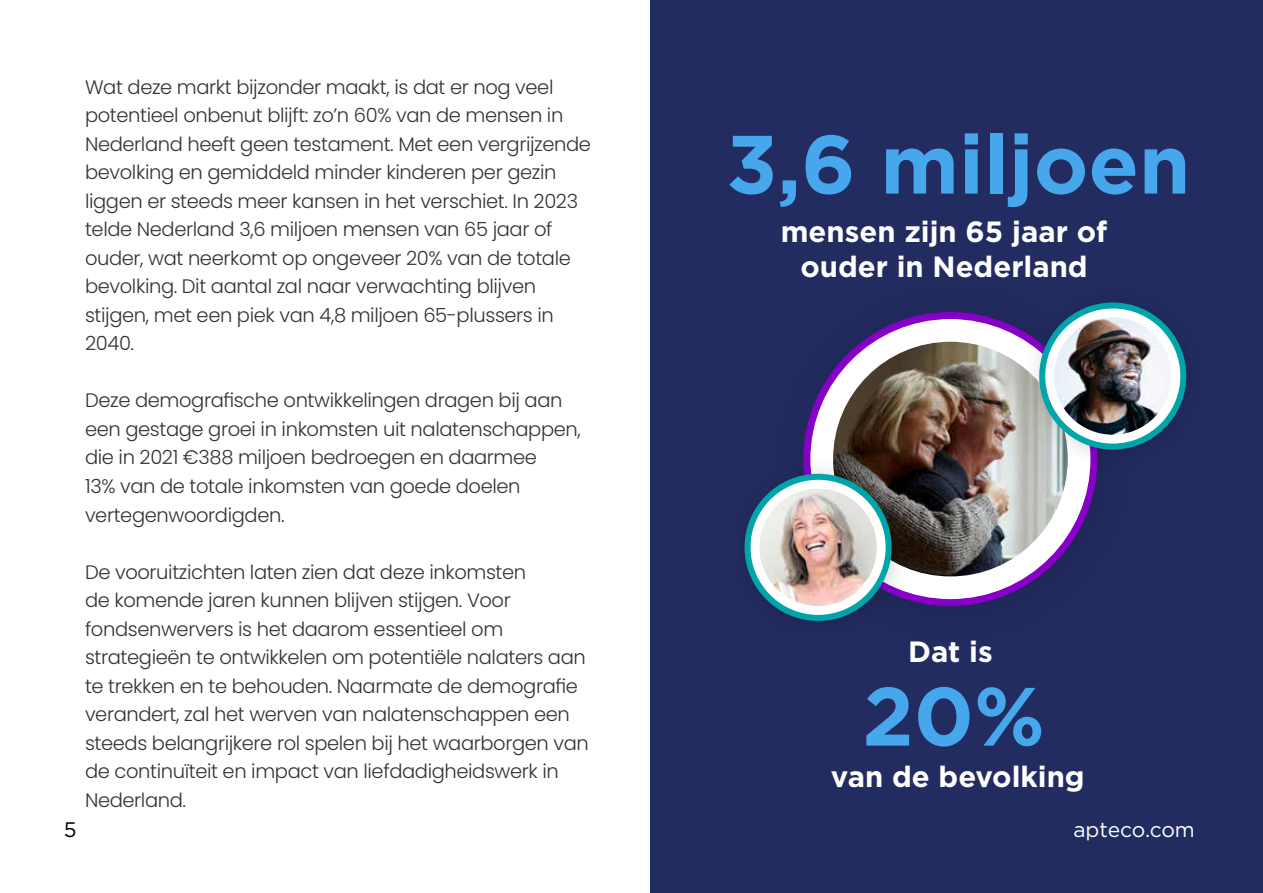
<style>
.page{position:relative;width:1263px;height:893px;background:#fff}
.page>*{position:absolute;margin:0;border:0;box-sizing:border-box;transform-origin:0 0}
.t1{font:700 82.5px "Gotham";color:#47a7ed}
.t2{font:700 29.25px/35.1px "Gotham";color:#fff;text-align:center}
.t3{font:21px "Gotham";color:#fff}
.t4{font:21px "Gotham";color:#000}
.t5{font:300 19.5px/28.5px "Poppins";letter-spacing:-.02em;color:#333}
</style>
<div class="page">
<div style="left:651px;top:0;width:612px;height:893px;background:#232c61"></div>
<svg style="left:807px;top:316px;width:287px;height:287px;background:#ecd9f6"></svg>
<img style="left:833px;top:342px;width:235px;height:234px;border-radius:117px">
<div style="left:1022px;top:286px;width:185px;height:184px;background:#000;opacity:.17"></div>
<svg style="left:1042px;top:305px;width:141px;height:142px;background:#c7ebec"></svg>
<div style="left:1039px;top:302px;width:147px;height:148px;border:6px solid #00a5aa;border-radius:50%"></div>
<img style="left:1054px;top:317px;width:117px;height:118px;border-radius:59px">
<div style="left:728px;top:457px;width:184px;height:185px;background:#000;opacity:.17"></div>
<svg style="left:747px;top:477px;width:142px;height:141px;background:#c7ebec"></svg>
<div style="left:744px;top:474px;width:148px;height:147px;border:6px solid #00a5aa;border-radius:50%"></div>
<img style="left:759px;top:489px;width:118px;height:117px;border-radius:59px">
<p class="t5" style="left:85px;top:73px;width:507px">Wat deze markt bijzonder maakt, is dat er nog veel potentieel onbenut blijft: zo’n 60% van de mensen in Nederland heeft geen testament. Met een vergrijzende bevolking en gemiddeld minder kinderen per gezin liggen er steeds meer kansen in het verschiet. In 2023 telde Nederland 3,6 miljoen mensen van 65 jaar of ouder, wat neerkomt op ongeveer 20% van de totale bevolking. Dit aantal zal naar verwachting blijven stijgen, met een piek van 4,8 miljoen 65-plussers in 2040.</p>
<p class="t5" style="left:85px;top:386px;width:497px">Deze demografische ontwikkelingen dragen bij aan een gestage groei in inkomsten uit nalatenschappen, die in 2021 €388 miljoen bedroegen en daarmee<br>13% van de totale inkomsten van goede doelen vertegenwoordigden.</p>
<p class="t5" style="left:85px;top:557px;width:505px">De vooruitzichten laten zien dat deze inkomsten<br>de komende jaren kunnen blijven stijgen. Voor fondsenwervers is het daarom essentieel om strategieën te ontwikkelen om potentiële nalaters aan te trekken en te behouden. Naarmate de demografie verandert, zal het werven van nalatenschappen een steeds belangrijkere rol spelen bij het waarborgen van de continuïteit en impact van liefdadigheidswerk in Nederland.</p>
<h1 class="t1" style="left:726px;top:110px;width:466px">3,6 miljoen</h1>
<h2 class="t2" style="left:781px;top:214px;width:328px">mensen zijn 65 jaar of ouder in Nederland</h2>
<h2 class="t2" style="left:908px;top:634px;width:86px">Dat is</h2>
<h1 class="t1" style="left:862px;top:662px;width:184px">20%</h1>
<h2 class="t2" style="left:831px;top:759px;width:255px">van de bevolking</h2>
<p class="t4" style="left:64px;top:816px;width:14px">5</p>
<p class="t3" style="left:1073px;top:816px;width:123px">apteco.com</p>
</div>
